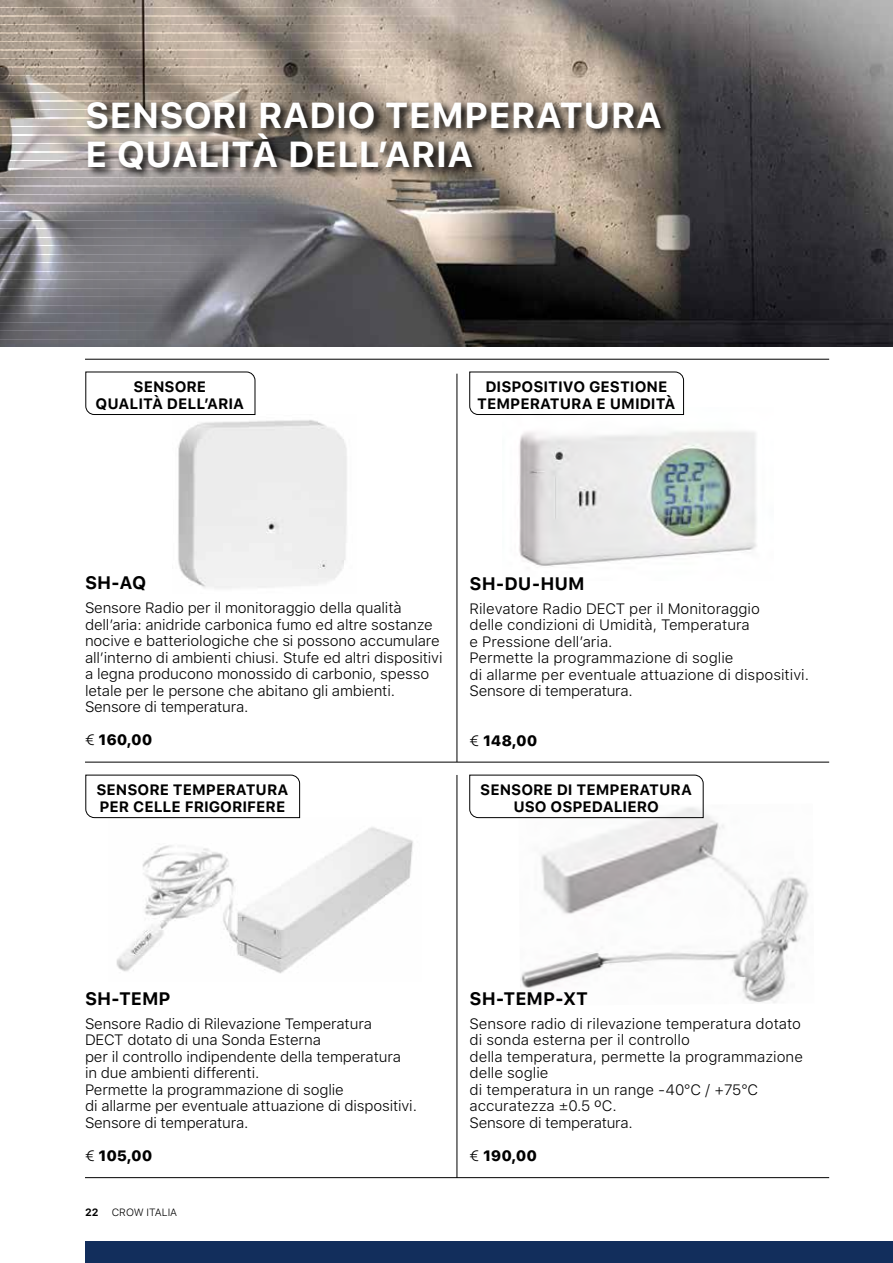
<style>
.page{position:relative;width:893px;height:1263px;background:#fff}
.page>*{position:absolute;margin:0;border:0;box-sizing:border-box;transform-origin:0 0}
.t1{font:700 36px/39px "SF Pro Text";color:#fff}
.t2{font:700 18px "SF Pro Text";color:#000}
.t3{font:300 15px/16.5px "SF Pro Text";letter-spacing:-.01em;color:#000}
.t4{font:700 15px/16.5px "SF Pro Text";color:#000;text-align:center}
.t5{font:800 15px "SF Pro Text";letter-spacing:-.01em;color:#000}
.t6{font:300 10.5px "SF Pro Text";color:#000}
.t7{font:700 10.5px "SF Pro Text";color:#000}
.s1{font-weight:300}
</style>
<div class="page">
<img style="left:0;top:0;width:893px;height:347px">
<svg style="left:0;top:0;width:514px;height:6px;background:#a99d92"></svg>
<svg style="left:0;top:9px;width:506px;height:6px;background:#aa9d92"></svg>
<svg style="left:0;top:17px;width:497px;height:6px;background:#a89b8f"></svg>
<svg style="left:0;top:26px;width:489px;height:6px;background:#a89b8f"></svg>
<svg style="left:0;top:34px;width:480px;height:6px;background:#a89a8d"></svg>
<svg style="left:0;top:43px;width:472px;height:6px;background:#a99b8d"></svg>
<svg style="left:0;top:51px;width:463px;height:6px;background:#a99b8d"></svg>
<svg style="left:0;top:77px;width:438px;height:6px;background:#a39587"></svg>
<svg style="left:0;top:85px;width:429px;height:6px;background:#9e9183"></svg>
<svg style="left:0;top:94px;width:421px;height:6px;background:#9a8e82"></svg>
<svg style="left:0;top:68px;width:446px;height:6px;background:#a59889"></svg>
<svg style="left:0;top:60px;width:455px;height:6px;background:#a99b8d"></svg>
<svg style="left:0;top:102px;width:85px;height:6px"></svg>
<svg style="left:0;top:111px;width:85px;height:6px"></svg>
<svg style="left:0;top:119px;width:85px;height:6px"></svg>
<svg style="left:0;top:128px;width:85px;height:6px"></svg>
<svg style="left:0;top:136px;width:85px;height:6px"></svg>
<svg style="left:0;top:162px;width:85px;height:6px"></svg>
<svg style="left:0;top:170px;width:85px;height:6px"></svg>
<svg style="left:0;top:179px;width:336px;height:6px;background:#a29b98"></svg>
<svg style="left:0;top:153px;width:85px;height:6px"></svg>
<svg style="left:0;top:145px;width:85px;height:6px"></svg>
<svg style="left:0;top:187px;width:327px;height:6px;background:#979291"></svg>
<svg style="left:0;top:196px;width:319px;height:6px;background:#8a8789"></svg>
<svg style="left:0;top:204px;width:310px;height:6px;background:#7d7c82"></svg>
<svg style="left:0;top:213px;width:302px;height:6px;background:#76767d"></svg>
<svg style="left:0;top:238px;width:276px;height:6px;background:#7c7b80"></svg>
<svg style="left:0;top:247px;width:268px;height:6px;background:#807f85"></svg>
<svg style="left:0;top:255px;width:259px;height:6px;background:#818186"></svg>
<svg style="left:0;top:230px;width:285px;height:6px;background:#79787d"></svg>
<svg style="left:0;top:221px;width:293px;height:6px;background:#737378"></svg>
<svg style="left:0;top:264px;width:251px;height:6px;background:#808086"></svg>
<svg style="left:0;top:272px;width:242px;height:7px;background:#7e7e84"></svg>
<svg style="left:0;top:281px;width:234px;height:6px"></svg>
<svg style="left:0;top:289px;width:225px;height:7px;background:#747379"></svg>
<svg style="left:0;top:298px;width:217px;height:6px"></svg>
<svg style="left:0;top:306px;width:208px;height:7px"></svg>
<svg style="left:0;top:315px;width:200px;height:6px"></svg>
<svg style="left:0;top:323px;width:191px;height:7px"></svg>
<svg style="left:0;top:332px;width:183px;height:6px"></svg>
<svg style="left:0;top:340px;width:174px;height:7px"></svg>
<svg style="left:85px;top:99px;width:586px;height:82px;background:#82786d"></svg>
<img style="left:518px;top:804px;width:291px;height:199px">
<img style="left:108px;top:817px;width:305px;height:157px">
<img style="left:519px;top:408px;width:238px;height:159px">
<img style="left:178px;top:420px;width:169px;height:169px">
<hr style="left:85px;top:762px;width:744px;height:1px;background:#000">
<hr style="left:85px;top:359px;width:744px;height:1px;background:#000">
<hr style="left:85px;top:1177px;width:744px;height:1px;background:#000">
<hr style="left:457px;top:374px;width:1px;height:388px;background:#000">
<hr style="left:457px;top:775px;width:1px;height:403px;background:#000">
<div style="left:85px;top:1242px;width:808px;height:21px;background:#122e5c"></div>
<svg style="left:85px;top:372px;width:170px;height:43px"></svg>
<svg style="left:85px;top:775px;width:215px;height:43px"></svg>
<svg style="left:469px;top:372px;width:215px;height:43px"></svg>
<svg style="left:469px;top:775px;width:234px;height:43px"></svg>
<h1 class="t1" style="left:85px;top:96px;width:579px">SENSORI RADIO TEMPERATURA<br>E QUALITÀ DELL’ARIA</h1>
<p class="t4" style="left:96px;top:379px;width:150px">SENSORE<br>QUALITÀ DELL’ARIA</p>
<p class="t4" style="left:477px;top:379px;width:200px">DISPOSITIVO GESTIONE<br>TEMPERATURA E UMIDITÀ</p>
<p class="t2" style="left:85px;top:572px;width:63px">SH-AQ</p>
<p class="t2" style="left:470px;top:573px;width:117px">SH-DU-HUM</p>
<p class="t3" style="left:85px;top:600px;width:359px">Sensore Radio per il monitoraggio della qualità dell’aria: anidride carbonica fumo ed altre sostanze nocive e batteriologiche che si possono accumulare all’interno di ambienti chiusi. Stufe ed altri dispositivi a legna producono monossido di carbonio, spesso letale per le persone che abitano gli ambienti.<br>Sensore di temperatura.</p>
<p class="t5" style="left:85px;top:731px;width:69px"><span class="s1">€</span> 160,00</p>
<p class="t4" style="left:96px;top:782px;width:193px;text-align:left">SENSORE TEMPERATURA<br>PER CELLE FRIGORIFERE</p>
<p class="t3" style="left:470px;top:601px;width:341px">Rilevatore Radio DECT per il Monitoraggio<br>delle condizioni di Umidità, Temperatura<br>e Pressione dell’aria.<br>Permette la programmazione di soglie<br>di allarme per eventuale attuazione di dispositivi.<br>Sensore di temperatura.</p>
<p class="t5" style="left:470px;top:732px;width:69px"><span class="s1">€</span> 148,00</p>
<p class="t4" style="left:480px;top:782px;width:213px">SENSORE DI TEMPERATURA<br>USO OSPEDALIERO</p>
<p class="t2" style="left:85px;top:988px;width:87px">SH-TEMP</p>
<p class="t2" style="left:470px;top:988px;width:120px">SH-TEMP-XT</p>
<p class="t3" style="left:85px;top:1015px;width:333px">Sensore Radio di Rilevazione Temperatura<br>DECT dotato di una Sonda Esterna<br>per il controllo indipendente della temperatura<br>in due ambienti differenti.<br>Permette la programmazione di soglie<br>di allarme per eventuale attuazione di dispositivi.<br>Sensore di temperatura.</p>
<p class="t5" style="left:85px;top:1147px;width:69px"><span class="s1">€</span> 105,00</p>
<p class="t3" style="left:470px;top:1015px;width:335px">Sensore radio di rilevazione temperatura dotato di sonda esterna per il controllo<br>della temperatura, permette la programmazione delle soglie<br>di temperatura in un range -40°C / +75°C accuratezza ±0.5 ºC.<br>Sensore di temperatura.</p>
<p class="t5" style="left:470px;top:1147px;width:69px"><span class="s1">€</span> 190,00</p>
<p class="t7" style="left:85px;top:1206px;width:15px">22</p>
<p class="t6" style="left:112px;top:1204px;width:67px">CROW ITALIA</p>
</div>
